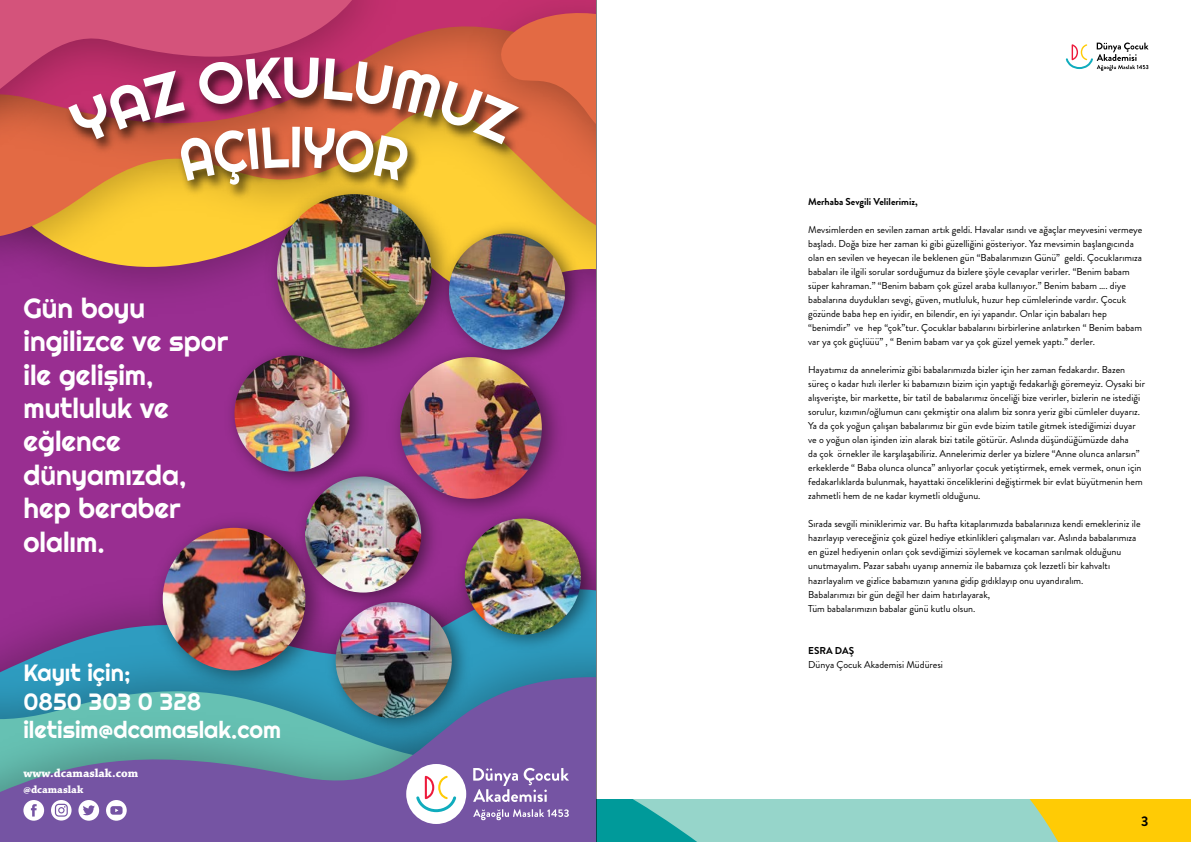
<style>
.page{position:relative;width:1191px;height:842px;background:#fff}
.page>*{position:absolute;margin:0;border:0;box-sizing:border-box;transform-origin:0 0}
.t1{font:27.9px/33.4px "Righteous";color:#fff}
.t2{font:23.5px/28.2px "Righteous";color:#fff}
.t3{font:700 14px "Brandon Grotesque";color:#000}
.t4{font:700 12.2px "Chaparral Pro";color:#fff}
.t5{font:700 10.9px "Chaparral Pro";color:#fff}
.t6{font:10px/14px "Brandon Grotesque";color:#000}
.t7{font:700 10px "Brandon Grotesque";color:#000}
</style>
<div class="page">
<svg style="left:1065px;top:43px;width:83px;height:28px"></svg>
<hr style="left:595px;top:0;width:1px;height:842px;background:#000">
<div style="left:0;top:0;width:595px;height:842px;background:#992e91"></div>
<img style="left:15px;top:615px;width:94px;height:47px">
<svg style="left:15px;top:662px;width:580px;height:106px"></svg>
<img style="left:0;top:645px;width:15px;height:123px">
<img style="left:0;top:234px;width:250px;height:52px">
<svg style="left:0;top:0;width:447px;height:234px"></svg>
<svg style="left:0;top:0;width:368px;height:171px;fill:#d4537b"></svg>
<img style="left:447px;top:0;width:148px;height:192px">
<img style="left:109px;top:526px;width:206px;height:176px">
<img style="left:163px;top:528px;width:142px;height:142px;border-radius:71px">
<svg style="left:0;top:768px;width:1191px;height:74px"></svg>
<img style="left:61px;top:185px;width:475px;height:19px">
<svg style="left:44px;top:5px;width:551px;height:180px"></svg>
<img style="left:525px;top:192px;width:70px;height:116px">
<img style="left:449px;top:233px;width:116px;height:117px;border-radius:58px">
<img style="left:250px;top:163px;width:275px;height:145px">
<img style="left:277px;top:194px;width:155px;height:155px;border-radius:77px">
<img style="left:284px;top:537px;width:137px;height:81px">
<img style="left:305px;top:476px;width:116px;height:116px;border-radius:58px">
<img style="left:315px;top:577px;width:167px;height:218px">
<img style="left:336px;top:602px;width:116px;height:116px;border-radius:58px">
<img style="left:215px;top:286px;width:161px;height:251px">
<img style="left:234px;top:355px;width:115px;height:117px">
<img style="left:376px;top:308px;width:202px;height:252px">
<img style="left:400px;top:357px;width:142px;height:142px;border-radius:71px">
<img style="left:421px;top:459px;width:174px;height:237px">
<img style="left:465px;top:518px;width:116px;height:117px;border-radius:58px">
<h1 class="t1" style="left:23px;top:291px;width:206px">Gün boyu ingilizce ve spor ile gelişim, mutluluk ve eğlence dünyamızda, hep beraber olalım.</h1>
<h2 class="t2" style="left:23px;top:659px;width:259px">Kayıt için;<br>0850 303 0 328 iletisim@dcamaslak.com</h2>
<p class="t4" style="left:23px;top:766px;width:116px">www.dcamaslak.com</p>
<p class="t5" style="left:23px;top:783px;width:61px">@dcamaslak</p>
<p class="t7" style="left:808px;top:195px;width:111px">Merhaba Sevgili Velilerimiz,</p>
<p class="t6" style="left:808px;top:223px;width:336px">Mevsimlerden en sevilen zaman artık geldi. Havalar ısındı ve ağaçlar meyvesini vermeye başladı. Doğa bize her zaman ki gibi güzelliğini gösteriyor. Yaz mevsimin başlangıcında olan en sevilen ve heyecan ile beklenen gün “Babalarımızın Günü” geldi. Çocuklarımıza babaları ile ilgili sorular sorduğumuz da bizlere şöyle cevaplar verirler. “Benim babam süper kahraman.” “Benim babam çok güzel araba kullanıyor.” Benim babam …. diye babalarına duydukları sevgi, güven, mutluluk, huzur hep cümlelerinde vardır. Çocuk gözünde baba hep en iyidir, en bilendir, en iyi yapandır. Onlar için babaları hep “benimdir” ve hep “çok”tur. Çocuklar babalarını birbirlerine anlatırken “ Benim babam var ya çok güçlüüü” , “ Benim babam var ya çok güzel yemek yaptı.” derler.</p>
<p class="t6" style="left:808px;top:363px;width:338px">Hayatımız da annelerimiz gibi babalarımızda bizler için her zaman fedakardır. Bazen süreç o kadar hızlı ilerler ki babamızın bizim için yaptığı fedakarlığı göremeyiz. Oysaki bir alışverişte, bir markette, bir tatil de babalarımız önceliği bize verirler, bizlerin ne istediği sorulur, kızımın/oğlumun canı çekmiştir ona alalım biz sonra yeriz gibi cümleler duyarız.<br>Ya da çok yoğun çalışan babalarımız bir gün evde bizim tatile gitmek istediğimizi duyar ve o yoğun olan işinden izin alarak bizi tatile götürür. Aslında düşündüğümüzde daha<br>da çok örnekler ile karşılaşabiliriz. Annelerimiz derler ya bizlere “Anne olunca anlarsın” erkeklerde “ Baba olunca olunca” anlıyorlar çocuk yetiştirmek, emek vermek, onun için fedakarlıklarda bulunmak, hayattaki önceliklerini değiştirmek bir evlat büyütmenin hem zahmetli hem de ne kadar kıymetli olduğunu.</p>
<p class="t6" style="left:808px;top:517px;width:334px">Sırada sevgili miniklerimiz var. Bu hafta kitaplarımızda babalarınıza kendi emekleriniz ile hazırlayıp vereceğiniz çok güzel hediye etkinlikleri çalışmaları var. Aslında babalarımıza en güzel hediyenin onları çok sevdiğimizi söylemek ve kocaman sarılmak olduğunu unutmayalım. Pazar sabahı uyanıp annemiz ile babamıza çok lezzetli bir kahvaltı hazırlayalım ve gizlice babamızın yanına gidip gıdıklayıp onu uyandıralım.<br>Babalarımızı bir gün değil her daim hatırlayarak,<br>Tüm babalarımızın babalar günü kutlu olsun.</p>
<p class="t7" style="left:808px;top:643px;width:48px">ESRA DAŞ</p>
<p class="t6" style="left:808px;top:657px;width:136px">Dünya Çocuk Akademisi Müdüresi</p>
<h3 class="t3" style="left:1141px;top:811px;width:9px">3</h3>
</div>
